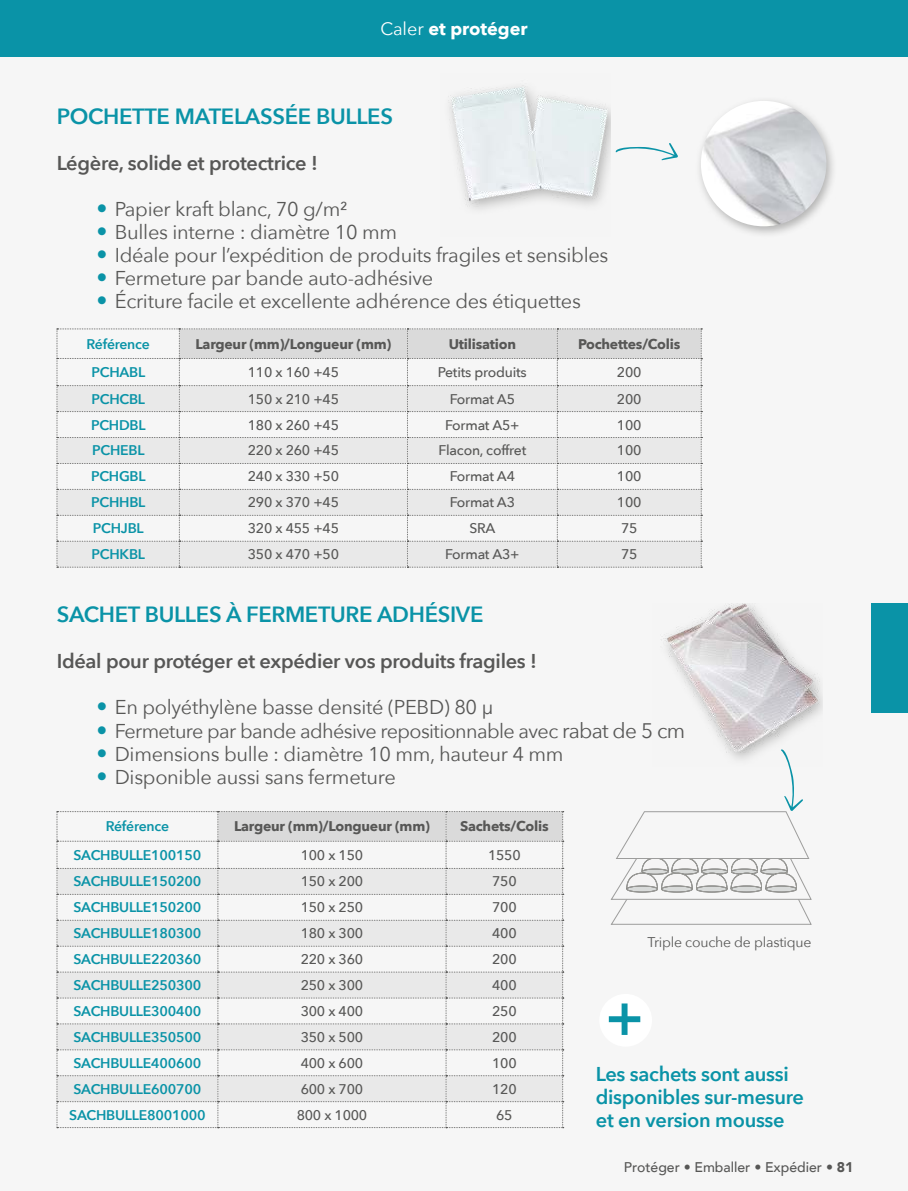
<style>
.page{position:relative;width:908px;height:1191px;background:#fff}
.page>*{position:absolute;margin:0;border:0;box-sizing:border-box;transform-origin:0 0}
.t1{font:600 58px "Avenir Next";color:#0a93a7}
.t2{font:600 22px "Avenir Next";letter-spacing:-.015em;color:#0a93a7}
.t3{font:20px "Avenir Next";letter-spacing:-.015em;color:#575756}
.t4{font:600 20px "Avenir Next";letter-spacing:-.015em;color:#575756}
.t5{font:600 20px/23px "Avenir Next";letter-spacing:-.015em;color:#0a93a7}
.t6{font:700 18px "Avenir Next";color:#fff}
.t7{font:500 14px "Avenir Next";letter-spacing:-.015em;color:#575756}
.t8{font:600 14px "Avenir Next";letter-spacing:-.015em;color:#0a93a7}
.t9{font:700 14px "Avenir Next";letter-spacing:-.015em;color:#575756}
.t10{font:500 14px "Avenir";color:#575756}
.t11{font:14px "Avenir Next";letter-spacing:-.015em;color:#575756}
.s1{font-weight:400}
.s2{font-weight:600;font-size:22px;color:#0a93a7}
.s3{font-size:21px}
.s4{font-weight:300}
.s5{font-weight:900}
</style>
<div class="page">
<div style="left:0;top:0;width:907px;height:1191px;background:#f6f6f6"></div>
<svg style="left:57px;top:328px;width:644px;height:240px"></svg>
<svg style="left:57px;top:811px;width:506px;height:317px"></svg>
<img style="left:448px;top:85px;width:162px;height:125px">
<div style="left:695px;top:96px;width:142px;height:142px;background:#9d9d9c;opacity:.75"></div>
<img style="left:700px;top:101px;width:126px;height:125px;border-radius:63px">
<svg style="left:615px;top:143px;width:62px;height:17px"></svg>
<img style="left:663px;top:603px;width:159px;height:142px">
<div style="left:0;top:0;width:907px;height:57px;background:#0a93a7"></div>
<div style="left:870px;top:603px;width:37px;height:110px;background:#0a93a7"></div>
<div style="left:599px;top:994px;width:52px;height:52px;background:#fff;border-radius:50%"></div>
<svg style="left:610px;top:745px;width:201px;height:180px"></svg>
<p class="t6" style="left:380px;top:13px;width:149px"><span class="s1">Caler</span> et protéger</p>
<p class="t2" style="left:57px;top:97px;width:337px">POCHETTE MATELASSÉE BULLES</p>
<p class="t4" style="left:57px;top:145px;width:262px">Légère, solide et protectrice !</p>
<p class="t3" style="left:96px;top:192px;width:252px"><span class="s2">•</span> Papier kraft blanc, 70 g/m²</p>
<p class="t3" style="left:96px;top:215px;width:302px"><span class="s2">•</span> Bulles interne : diamètre 10 mm</p>
<p class="t3" style="left:96px;top:238px;width:513px"><span class="s2">•</span> Idéale pour l’expédition de produits fragiles et sensibles</p>
<p class="t3" style="left:96px;top:261px;width:338px"><span class="s2">•</span> Fermeture par bande auto-adhésive</p>
<p class="t3" style="left:96px;top:284px;width:485px"><span class="s2">•</span> Écriture facile et excellente adhérence des étiquettes</p>
<p class="t8" style="left:86px;top:332px;width:65px">Référence</p>
<p class="t9" style="left:195px;top:332px;width:197px">Largeur (mm)/Longueur (mm)</p>
<p class="t9" style="left:448px;top:332px;width:69px">Utilisation</p>
<p class="t9" style="left:577px;top:332px;width:104px">Pochettes/Colis</p>
<p class="t8" style="left:91px;top:360px;width:55px">PCHABL</p>
<p class="t7" style="left:248px;top:360px;width:93px">110 x 160 +45</p>
<p class="t7" style="left:438px;top:360px;width:90px">Petits produits</p>
<p class="t7" style="left:616px;top:360px;width:26px">200</p>
<p class="t8" style="left:91px;top:387px;width:55px">PCHCBL</p>
<p class="t7" style="left:248px;top:387px;width:93px">150 x 210 +45</p>
<p class="t7" style="left:449px;top:387px;width:67px">Format A5</p>
<p class="t7" style="left:616px;top:387px;width:26px">200</p>
<p class="t8" style="left:91px;top:412px;width:56px">PCHDBL</p>
<p class="t7" style="left:248px;top:413px;width:93px">180 x 260 +45</p>
<p class="t7" style="left:445px;top:413px;width:76px">Format A5+</p>
<p class="t7" style="left:616px;top:413px;width:26px">100</p>
<p class="t8" style="left:92px;top:438px;width:54px">PCHEBL</p>
<p class="t7" style="left:248px;top:438px;width:93px">220 x 260 +45</p>
<p class="t7" style="left:438px;top:438px;width:89px">Flacon, coffret</p>
<p class="t7" style="left:616px;top:438px;width:26px">100</p>
<p class="t8" style="left:91px;top:464px;width:56px">PCHGBL</p>
<p class="t7" style="left:248px;top:464px;width:93px">240 x 330 +50</p>
<p class="t7" style="left:449px;top:464px;width:67px">Format A4</p>
<p class="t7" style="left:616px;top:464px;width:26px">100</p>
<p class="t8" style="left:91px;top:490px;width:56px">PCHHBL</p>
<p class="t7" style="left:248px;top:490px;width:93px">290 x 370 +45</p>
<p class="t7" style="left:449px;top:490px;width:67px">Format A3</p>
<p class="t7" style="left:616px;top:490px;width:26px">100</p>
<p class="t8" style="left:93px;top:516px;width:52px">PCHJBL</p>
<p class="t7" style="left:248px;top:516px;width:93px">320 x 455 +45</p>
<p class="t7" style="left:469px;top:516px;width:28px">SRA</p>
<p class="t7" style="left:620px;top:516px;width:18px">75</p>
<p class="t8" style="left:92px;top:542px;width:55px">PCHKBL</p>
<p class="t7" style="left:248px;top:542px;width:93px">350 x 470 +50</p>
<p class="t7" style="left:445px;top:542px;width:76px">Format A3+</p>
<p class="t7" style="left:620px;top:542px;width:18px">75</p>
<p class="t2" style="left:57px;top:595px;width:428px">SACHET BULLES À FERMETURE ADHÉSIVE</p>
<p class="t4" style="left:57px;top:643px;width:481px">Idéal pour protéger et expédier vos produits fragiles !</p>
<p class="t3" style="left:96px;top:690px;width:398px"><span class="s2">•</span> En polyéthylène basse densité (PEBD) 80 μ</p>
<p class="t3" style="left:96px;top:714px;width:590px"><span class="s2">•</span> Fermeture par bande adhésive repositionnable avec <span class="s3">rabat de 5 cm</span></p>
<p class="t3" style="left:96px;top:737px;width:468px"><span class="s2">•</span> Dimensions bulle : diamètre 10 mm, hauteur 4 mm</p>
<p class="t3" style="left:96px;top:760px;width:301px"><span class="s2">•</span> Disponible aussi sans fermeture</p>
<p class="t8" style="left:106px;top:814px;width:65px">Référence</p>
<p class="t9" style="left:234px;top:814px;width:197px">Largeur (mm)/Longueur (mm)</p>
<p class="t9" style="left:460px;top:814px;width:90px">Sachets/Colis</p>
<p class="t8" style="left:73px;top:843px;width:129px">SACHBULLE100150</p>
<p class="t7" style="left:300px;top:843px;width:64px">100 x 150</p>
<p class="t7" style="left:488px;top:843px;width:34px">1550</p>
<p class="t8" style="left:73px;top:869px;width:129px">SACHBULLE150200</p>
<p class="t7" style="left:300px;top:869px;width:64px">150 x 200</p>
<p class="t7" style="left:492px;top:869px;width:26px">750</p>
<p class="t8" style="left:73px;top:895px;width:129px">SACHBULLE150200</p>
<p class="t7" style="left:300px;top:895px;width:64px">150 x 250</p>
<p class="t7" style="left:492px;top:895px;width:26px">700</p>
<p class="t8" style="left:73px;top:921px;width:129px">SACHBULLE180300</p>
<p class="t7" style="left:300px;top:921px;width:64px">180 x 300</p>
<p class="t7" style="left:492px;top:921px;width:26px">400</p>
<p class="t8" style="left:73px;top:947px;width:129px">SACHBULLE220360</p>
<p class="t7" style="left:300px;top:947px;width:64px">220 x 360</p>
<p class="t7" style="left:492px;top:947px;width:26px">200</p>
<p class="t8" style="left:73px;top:973px;width:129px">SACHBULLE250300</p>
<p class="t7" style="left:300px;top:973px;width:64px">250 x 300</p>
<p class="t7" style="left:492px;top:973px;width:26px">400</p>
<p class="t8" style="left:73px;top:999px;width:129px">SACHBULLE300400</p>
<p class="t7" style="left:300px;top:999px;width:64px">300 x 400</p>
<p class="t7" style="left:492px;top:999px;width:26px">250</p>
<p class="t8" style="left:73px;top:1025px;width:129px">SACHBULLE350500</p>
<p class="t7" style="left:300px;top:1025px;width:64px">350 x 500</p>
<p class="t7" style="left:492px;top:1025px;width:26px">200</p>
<p class="t8" style="left:73px;top:1051px;width:129px">SACHBULLE400600</p>
<p class="t7" style="left:300px;top:1051px;width:64px">400 x 600</p>
<p class="t7" style="left:492px;top:1051px;width:26px">100</p>
<p class="t8" style="left:73px;top:1076px;width:129px">SACHBULLE600700</p>
<p class="t7" style="left:300px;top:1077px;width:64px">600 x 700</p>
<p class="t7" style="left:492px;top:1077px;width:26px">120</p>
<p class="t8" style="left:69px;top:1102px;width:138px">SACHBULLE8001000</p>
<p class="t7" style="left:296px;top:1102px;width:72px">800 x 1000</p>
<p class="t7" style="left:496px;top:1102px;width:18px">65</p>
<p class="t11" style="left:647px;top:930px;width:165px">Triple couche de plastique</p>
<h1 class="t1" style="left:605px;top:966px;width:40px">+</h1>
<p class="t5" style="left:595px;top:1062px;width:209px">Les sachets sont aussi disponibles sur-mesure et en version mousse</p>
<p class="t10" style="left:623px;top:1155px;width:231px">Protéger <span class="s4">•</span> Emballer <span class="s4">•</span> Expédier • <span class="s5">81</span></p>
</div>
